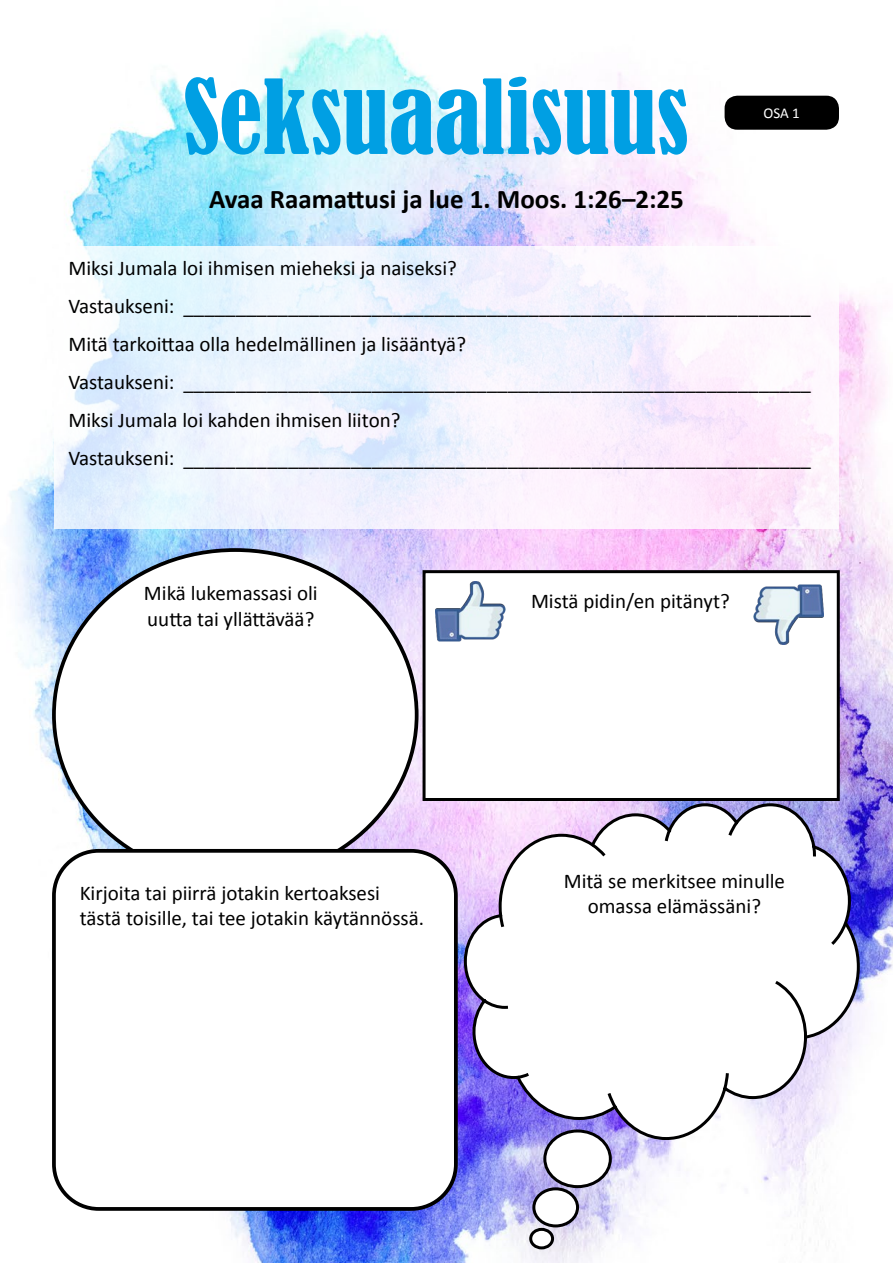
<style>
.page{position:relative;width:893px;height:1263px;background:#fff}
.page>*{position:absolute;margin:0;border:0;box-sizing:border-box;transform-origin:0 0}
.t1{font:condensed 95.85px "Bernard";color:#009fe3}
.t2{font:700 27px "Calibri";color:#000}
.Paragraph_Style_1{font:21px/25.2px "Calibri";color:#000}
.t3{font:15px "Calibri";color:#fff}
</style>
<div class="page">
<img style="left:10px;top:29px;width:883px;height:1234px">
<svg style="left:462px;top:802px;width:399px;height:339px"></svg>
<svg style="left:481px;top:997px;width:30px;height:13px"></svg>
<svg style="left:515px;top:1070px;width:17px;height:10px"></svg>
<svg style="left:605px;top:1090px;width:14px;height:21px"></svg>
<svg style="left:721px;top:1070px;width:10px;height:21px"></svg>
<svg style="left:772px;top:978px;width:36px;height:62px"></svg>
<svg style="left:828px;top:919px;width:21px;height:29px"></svg>
<svg style="left:810px;top:843px;width:7px;height:16px"></svg>
<svg style="left:726px;top:818px;width:15px;height:21px"></svg>
<svg style="left:663px;top:826px;width:10px;height:18px"></svg>
<svg style="left:588px;top:841px;width:21px;height:19px"></svg>
<svg style="left:497px;top:912px;width:9px;height:18px"></svg>
<div style="left:545px;top:1131px;width:65px;height:55px;background:#fff;border-radius:50%"></div>
<div style="left:543px;top:1129px;width:69px;height:59px;border:3px solid #000;border-radius:50%"></div>
<div style="left:534px;top:1189px;width:43px;height:37px;background:#fff;border-radius:50%"></div>
<div style="left:532px;top:1187px;width:47px;height:40px;border:3px solid #000;border-radius:50%"></div>
<div style="left:531px;top:1229px;width:22px;height:19px;background:#fff;border-radius:50%"></div>
<div style="left:529px;top:1228px;width:25px;height:21px;border:3px solid #000;border-radius:50%"></div>
<div style="left:424px;top:572px;width:414px;height:227px;background:#fff"></div>
<div style="left:423px;top:570px;width:417px;height:231px;border:3px solid #000"></div>
<div style="left:54px;top:550px;width:363px;height:330px;background:#fff;border-radius:50%"></div>
<div style="left:54px;top:851px;width:402px;height:358px;background:#fff;border-radius:45px"></div>
<div style="left:52px;top:849px;width:406px;height:362px;border:4px solid #000;border-radius:45px"></div>
<img style="left:436px;top:582px;width:69px;height:59px">
<img style="left:753px;top:584px;width:70px;height:60px">
<svg style="left:54px;top:247px;width:785px;height:282px"></svg>
<div style="left:725px;top:96px;width:114px;height:34px;background:#000;border-radius:13px"></div>
<p class="t1" style="left:183px;top:61px;width:507px">Seksuaalisuus</p>
<p class="t2" style="left:209px;top:182px;width:476px">Avaa Raamattusi ja lue 1. Moos. 1:26–2:25</p>
<p class="t3" style="left:763px;top:104px;width:38px">OSA 1</p>
<p class="Paragraph_Style_1" style="left:68px;top:255px;width:390px">Miksi Jumala loi ihmisen mieheksi ja naiseksi?</p>
<p class="Paragraph_Style_1" style="left:68px;top:293px;width:744px">Vastaukseni: ____________________________________________________________</p>
<p class="Paragraph_Style_1" style="left:68px;top:330px;width:399px">Mitä tarkoittaa olla hedelmällinen ja lisääntyä?</p>
<p class="Paragraph_Style_1" style="left:68px;top:368px;width:744px">Vastaukseni: ____________________________________________________________</p>
<p class="Paragraph_Style_1" style="left:68px;top:406px;width:334px">Miksi Jumala loi kahden ihmisen liiton?</p>
<p class="Paragraph_Style_1" style="left:68px;top:444px;width:744px">Vastaukseni: ____________________________________________________________</p>
<p class="Paragraph_Style_1" style="left:144px;top:580px;width:175px">Mikä lukemassasi oli uutta tai yllättävää?</p>
<p class="Paragraph_Style_1" style="left:531px;top:588px;width:200px">Mistä pidin/en pitänyt?</p>
<p class="Paragraph_Style_1" style="left:80px;top:880px;width:346px">Kirjoita tai piirrä jotakin kertoaksesi tästä toisille, tai tee jotakin käytännössä.</p>
<p class="Paragraph_Style_1" style="left:564px;top:867px;width:223px;text-align:center">Mitä se merkitsee minulle omassa elämässäni?</p>
</div>
